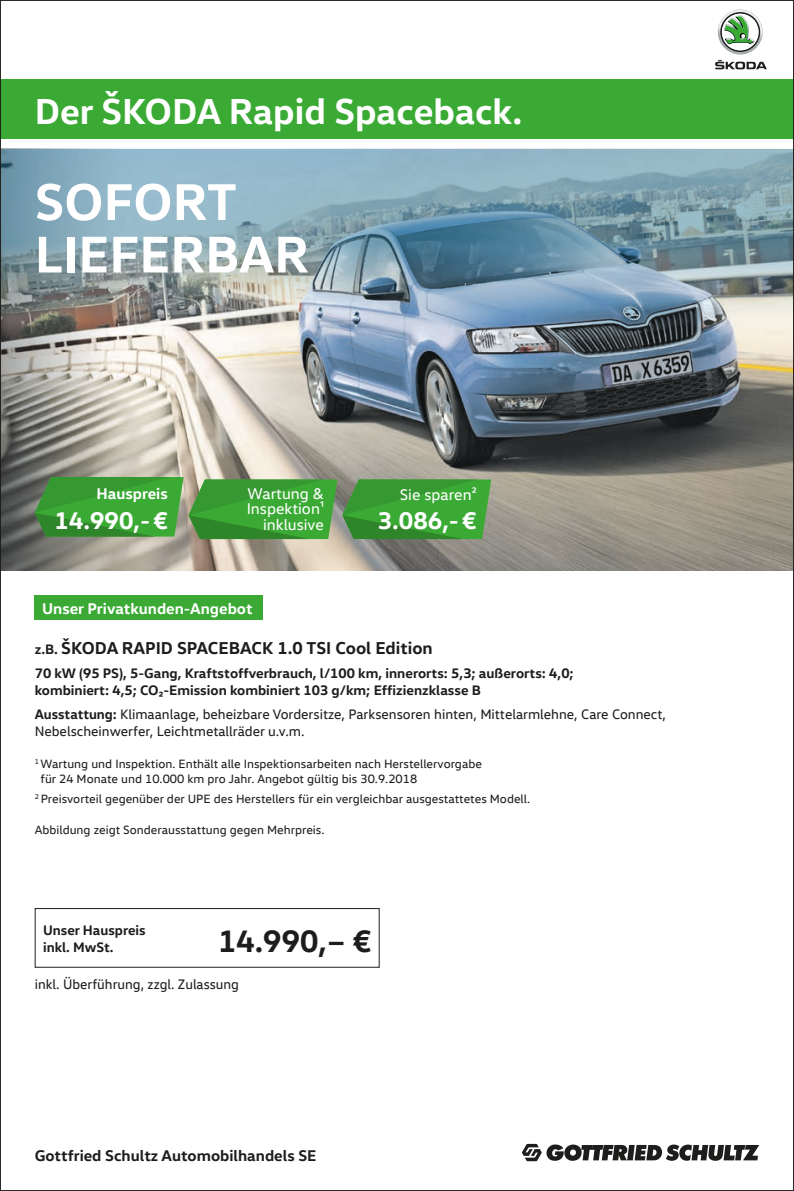
<style>
.page{position:relative;width:794px;height:1191px;background:#fff}
.page>*{position:absolute;margin:0;border:0;box-sizing:border-box;transform-origin:0 0}
.t1{font:700 52.5px/52.5px "VW Head";color:#fff}
.t2{font:700 36.75px "VW Head";color:#fff}
.t3{font:700 31.5px "VW Head";color:#1d1d1b}
.t4{font:700 24.5px "VW Head";color:#fff}
.t5{font:700 17.5px "VW Head";color:#1d1d1b}
.t6{font:15.75px/15.8px "VW Head";color:#fff;text-align:right}
.t7{font:700 15.75px "VW Head";color:#1d1d1b}
.t8{font:700 15.75px "VW Head";color:#fff}
.t9{font:14px/16.8px "VW Head";color:#1d1d1b}
.t10{font:700 14px/16.8px "VW Head";color:#1d1d1b}
.t11{font:12.25px/14.9px "VW Head";color:#1d1d1b}
.s1{font-size:14px}
.s2{font-weight:700}
</style>
<div class="page">
<img style="left:2px;top:342px;width:790px;height:228px">
<div style="left:0;top:79px;width:794px;height:60px;background:#3baa35"></div>
<svg style="left:522px;top:1143px;width:237px;height:18px"></svg>
<div style="left:35px;top:595px;width:228px;height:25px;background:#3baa35"></div>
<div style="left:35px;top:908px;width:344px;height:59px;border:1px solid #1d1d1b"></div>
<svg style="left:718px;top:10px;width:44px;height:44px"></svg>
<svg style="left:715px;top:60px;width:52px;height:9px"></svg>
<svg style="left:35px;top:477px;width:456px;height:62px"></svg>
<img style="left:2px;top:149px;width:790px;height:193px">
<h2 class="t2" style="left:35px;top:88px;width:489px">Der ŠKODA Rapid Spaceback.</h2>
<h1 class="t1" style="left:35px;top:173px;width:276px">SOFORT<br>LIEFERBAR</h1>
<p class="t8" style="left:96px;top:483px;width:73px">Hauspreis</p>
<h3 class="t4" style="left:55px;top:504px;width:115px">14.990,-€</h3>
<p class="t6" style="left:247px;top:485px;width:79px">Wartung &amp;<br>Inspektion¹ inklusive</p>
<p class="t6" style="left:400px;top:486px;width:78px">Sie sparen²</p>
<h3 class="t4" style="left:378px;top:505px;width:100px">3.086,-€</h3>
<p class="t8" style="left:42px;top:598px;width:212px">Unser Privatkunden-Angebot</p>
<h3 class="t5" style="left:35px;top:636px;width:399px"><span class="s1">z.B.</span> ŠKODA RAPID SPACEBACK 1.0 TSI Cool Edition</h3>
<p class="t10" style="left:35px;top:664px;width:540px">70 kW (95 PS), 5-Gang, Kraftstoffverbrauch, l/100 km, innerorts: 5,3; außerorts: 4,0; kombiniert: 4,5; CO₂-Emission kombiniert 103 g/km; Effizienzklasse B</p>
<p class="t9" style="left:35px;top:705px;width:633px"><span class="s2">Ausstattung:</span> Klimaanlage, beheizbare Vordersitze, Parksensoren hinten, Mittelarmlehne, Care Connect,<br>Nebelscheinwerfer, Leichtmetallräder u.v.m.</p>
<p class="t11" style="left:41px;top:756px;width:443px;text-indent:-6px"><sup>1</sup> Wartung und Inspektion. Enthält alle Inspektionsarbeiten nach Herstellervorgabe für 24 Monate und 10.000 km pro Jahr. Angebot gültig bis 30.9.2018</p>
<p class="t11" style="left:35px;top:791px;width:497px"><sup>2</sup> Preisvorteil gegenüber der UPE des Herstellers für ein vergleichbar ausgestattetes Modell.</p>
<p class="t11" style="left:35px;top:821px;width:291px">Abbildung zeigt Sonderausstattung gegen Mehrpreis.</p>
<p class="t10" style="left:43px;top:921px;width:104px">Unser Hauspreis inkl. MwSt.</p>
<h3 class="t3" style="left:218px;top:920px;width:155px">14.990,– €</h3>
<p class="t9" style="left:35px;top:975px;width:206px">inkl. Überführung, zzgl. Zulassung</p>
<p class="t7" style="left:35px;top:1145px;width:283px">Gottfried Schultz Automobilhandels SE</p>
</div>
